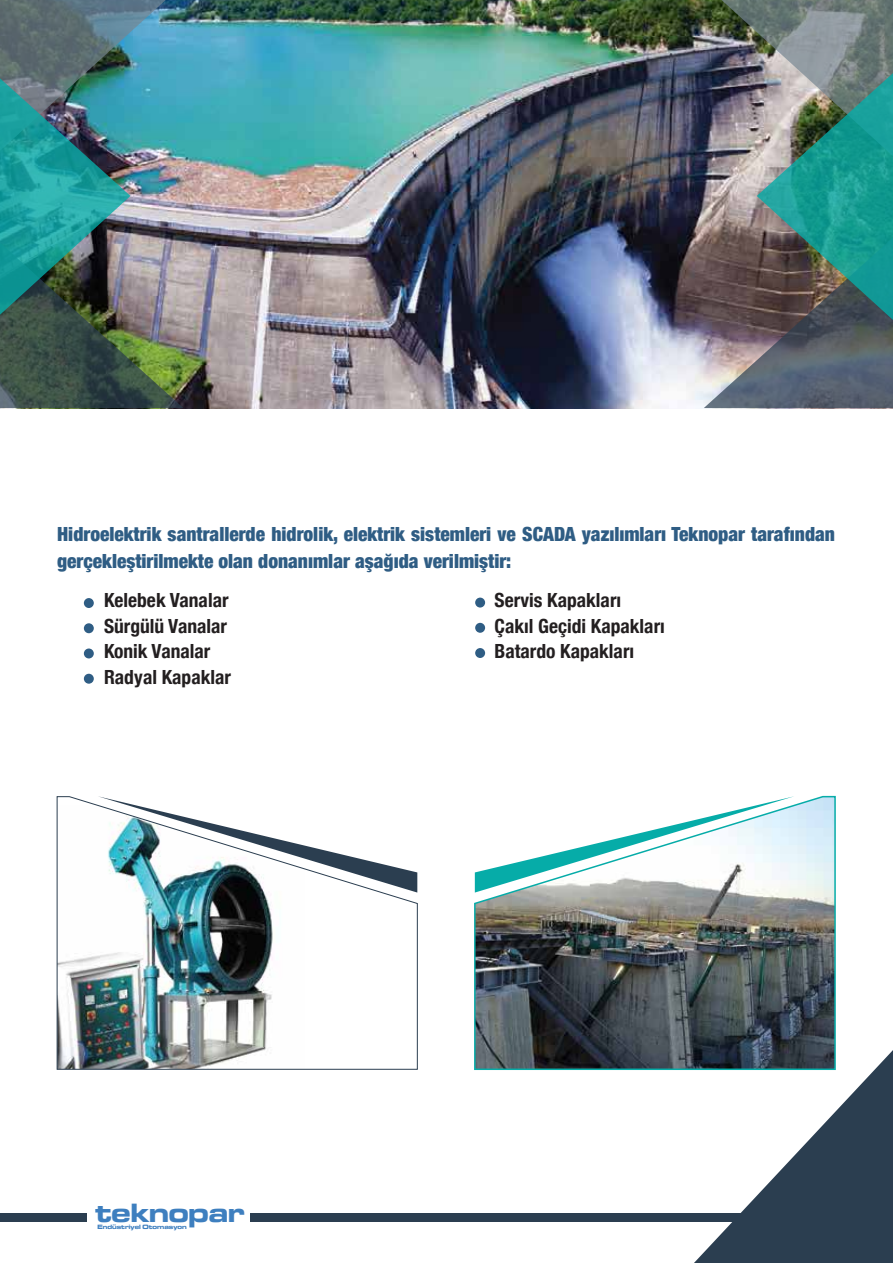
<style>
.page{position:relative;width:893px;height:1263px;background:#fff}
.page>*{position:absolute;margin:0;border:0;box-sizing:border-box;transform-origin:0 0}
.t1{font:700 expanded 27.45px "Microgramma DOT";color:#3e7fbf}
.t2{font:900 condensed 19.5px/26.4px "Helvetica Neue";color:#2f5d84}
.t3{font:700 condensed 19.5px/25.5px "Helvetica Neue";color:#231f20}
.t4{font:700 expanded 6.45px "Microgramma DOT";color:#3e7fbf}
</style>
<div class="page">
<img style="left:183px;top:0;width:521px;height:408px">
<div style="left:0;top:1213px;width:86px;height:9px;background:#2b3e50"></div>
<div style="left:251px;top:1213px;width:642px;height:9px;background:#2b3e50"></div>
<svg style="left:694px;top:1050px;width:199px;height:213px"></svg>
<img style="left:704px;top:0;width:53px;height:408px">
<img style="left:757px;top:0;width:136px;height:408px">
<img style="left:130px;top:0;width:53px;height:408px">
<img style="left:0;top:0;width:130px;height:408px">
<div style="left:84px;top:598px;width:10px;height:10px;background:#2f5d84;border-radius:50%"></div>
<div style="left:84px;top:623px;width:10px;height:10px;background:#2f5d84;border-radius:50%"></div>
<div style="left:84px;top:648px;width:10px;height:10px;background:#2f5d84;border-radius:50%"></div>
<div style="left:84px;top:674px;width:10px;height:10px;background:#2f5d84;border-radius:50%"></div>
<div style="left:475px;top:598px;width:10px;height:9px;background:#2f5d84;border-radius:50%"></div>
<div style="left:475px;top:623px;width:10px;height:10px;background:#2f5d84;border-radius:50%"></div>
<div style="left:475px;top:648px;width:10px;height:10px;background:#2f5d84;border-radius:50%"></div>
<img style="left:56px;top:796px;width:362px;height:274px">
<img style="left:474px;top:795px;width:362px;height:276px">
<p class="t2" style="left:57px;top:521px;width:779px">Hidroelektrik santrallerde hidrolik, elektrik sistemleri ve SCADA yazılımları Teknopar tarafından gerçekleştirilmekte olan donanımlar aşağıda verilmiştir:</p>
<p class="t3" style="left:104px;top:587px;width:129px">Kelebek Vanalar<br>Sürgülü Vanalar<br>Konik Vanalar<br>Radyal Kapaklar</p>
<p class="t3" style="left:495px;top:587px;width:172px">Servis Kapakları<br>Çakıl Geçidi Kapakları<br>Batardo Kapakları</p>
<h1 class="t1" style="left:95px;top:1194px;width:150px">teknopar</h1>
<p class="t4" style="left:98px;top:1223px;width:91px">Endüstriyel Otomasyon</p>
</div>
